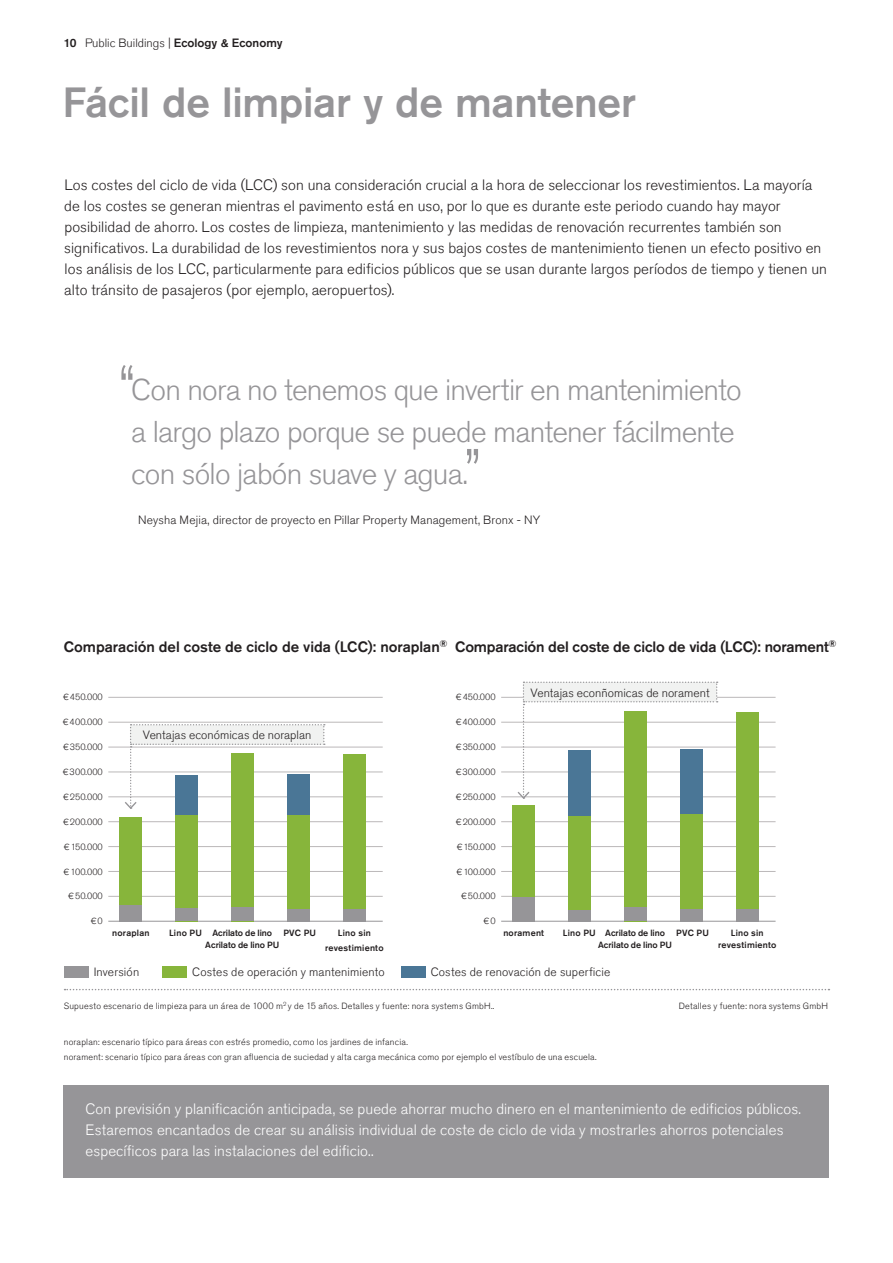
<style>
.page{position:relative;width:893px;height:1263px;background:#fff}
.page>*{position:absolute;margin:0;border:0;box-sizing:border-box;transform-origin:0 0}
.t1{font:500 42px "Akzidenz Grotesk Pro";letter-spacing:-.005em;color:#969598}
.t2{font:300 30px/42px "Akzidenz Grotesk Pro";letter-spacing:-.03em;color:#969598}
.t3{font:300 15px/21px "Akzidenz Grotesk Pro";letter-spacing:.005em;color:#231f20}
.t4{font:300 15px/21px "Akzidenz Grotesk Pro";letter-spacing:.005em;color:#fff}
.t5{font:500 15px "Akzidenz Grotesk Pro";letter-spacing:-.005em;color:#231f20}
.t6{font:300 12px "Akzidenz Grotesk Pro";letter-spacing:.01em;color:#231f20}
.t7{font:500 12px "Akzidenz Grotesk Pro";color:#231f20}
.t8{font:300 9px/15px "Akzidenz Grotesk Pro";letter-spacing:.02em;color:#231f20}
.t9{font:500 9px/12px "Akzidenz Grotesk Pro";letter-spacing:-.005em;color:#231f20}
.t10{font:500 9px/12px "Akzidenz Grotesk Pro";letter-spacing:.02em;color:#231f20;text-align:center}
.s1{font-weight:300}
.s2{font-size:54px}
</style>
<div class="page">
<hr style="left:501px;top:697px;width:275px;height:1px;background:#bbb8b9">
<hr style="left:501px;top:722px;width:275px;height:1px;background:#bbb8b9">
<hr style="left:501px;top:747px;width:275px;height:1px;background:#bbb8b9">
<hr style="left:501px;top:772px;width:275px;height:1px;background:#bbb8b9">
<hr style="left:501px;top:796px;width:275px;height:1px;background:#bbb8b9">
<hr style="left:501px;top:821px;width:275px;height:1px;background:#bbb8b9">
<hr style="left:501px;top:846px;width:275px;height:1px;background:#bbb8b9">
<hr style="left:501px;top:871px;width:275px;height:1px;background:#bbb8b9">
<hr style="left:501px;top:896px;width:275px;height:1px;background:#bbb8b9">
<hr style="left:501px;top:921px;width:275px;height:1px;background:#969598">
<div style="left:512px;top:805px;width:23px;height:116px;background:#87b53b"></div>
<div style="left:512px;top:897px;width:23px;height:24px;background:#969598"></div>
<div style="left:568px;top:816px;width:23px;height:105px;background:#87b53b"></div>
<div style="left:568px;top:751px;width:23px;height:65px;background:#4a7696"></div>
<div style="left:568px;top:910px;width:23px;height:11px;background:#969598"></div>
<div style="left:624px;top:711px;width:23px;height:210px;background:#87b53b"></div>
<div style="left:624px;top:907px;width:23px;height:14px;background:#969598"></div>
<div style="left:680px;top:749px;width:23px;height:65px;background:#4a7696"></div>
<div style="left:680px;top:814px;width:23px;height:107px;background:#87b53b"></div>
<div style="left:680px;top:909px;width:23px;height:12px;background:#969598"></div>
<div style="left:736px;top:712px;width:23px;height:209px;background:#87b53b"></div>
<div style="left:736px;top:909px;width:23px;height:12px;background:#969598"></div>
<hr style="left:108px;top:697px;width:275px;height:1px;background:#bbb8b9">
<hr style="left:108px;top:722px;width:275px;height:1px;background:#bbb8b9">
<hr style="left:108px;top:747px;width:275px;height:1px;background:#bbb8b9">
<hr style="left:108px;top:772px;width:275px;height:1px;background:#bbb8b9">
<hr style="left:108px;top:796px;width:275px;height:1px;background:#bbb8b9">
<hr style="left:108px;top:821px;width:275px;height:1px;background:#bbb8b9">
<hr style="left:108px;top:846px;width:275px;height:1px;background:#bbb8b9">
<hr style="left:108px;top:871px;width:275px;height:1px;background:#bbb8b9">
<hr style="left:108px;top:896px;width:275px;height:1px;background:#bbb8b9">
<hr style="left:108px;top:921px;width:275px;height:1px;background:#969598">
<div style="left:119px;top:817px;width:23px;height:104px;background:#87b53b"></div>
<div style="left:119px;top:905px;width:23px;height:16px;background:#969598"></div>
<div style="left:175px;top:815px;width:23px;height:106px;background:#87b53b"></div>
<div style="left:175px;top:775px;width:23px;height:40px;background:#4a7696"></div>
<div style="left:175px;top:909px;width:23px;height:12px;background:#969598"></div>
<div style="left:231px;top:753px;width:23px;height:168px;background:#87b53b"></div>
<div style="left:231px;top:907px;width:23px;height:14px;background:#969598"></div>
<div style="left:287px;top:774px;width:23px;height:41px;background:#4a7696"></div>
<div style="left:287px;top:815px;width:23px;height:106px;background:#87b53b"></div>
<div style="left:287px;top:909px;width:23px;height:12px;background:#969598"></div>
<div style="left:344px;top:754px;width:22px;height:167px;background:#87b53b"></div>
<div style="left:344px;top:909px;width:22px;height:12px;background:#969598"></div>
<svg style="left:65px;top:989px;width:764px;height:1px"></svg>
<div style="left:64px;top:966px;width:25px;height:12px;background:#969598"></div>
<div style="left:64px;top:1086px;width:765px;height:92px;background:#969598"></div>
<svg style="left:516px;top:682px;width:202px;height:117px"></svg>
<svg style="left:123px;top:724px;width:202px;height:85px"></svg>
<div style="left:162px;top:966px;width:25px;height:12px;background:#87b53b"></div>
<div style="left:401px;top:966px;width:25px;height:12px;background:#4a7696"></div>
<p class="t7" style="left:64px;top:35px;width:220px">10 <span class="s1">Public Buildings |</span> Ecology &amp; Economy</p>
<h1 class="t1" style="left:63px;top:75px;width:575px">Fácil de limpiar y de mantener</h1>
<p class="t3" style="left:64px;top:174px;width:764px">Los costes del ciclo de vida (LCC) son una consideración crucial a la hora de seleccionar los revestimientos. La mayoría de los costes se generan mientras el pavimento está en uso, por lo que es durante este periodo cuando hay mayor posibilidad de ahorro. Los costes de limpieza, mantenimiento y las medidas de renovación recurrentes también son significativos. La durabilidad de los revestimientos nora y sus bajos costes de mantenimiento tienen un efecto positivo en los análisis de los LCC, particularmente para edificios públicos que se usan durante largos períodos de tiempo y tienen un alto tránsito de pasajeros (por ejemplo, aeropuertos).</p>
<h2 class="t2" style="left:131px;top:369px;width:612px;text-indent:-12px"><span class="s2">“</span>Con nora no tenemos que invertir en mantenimiento a largo plazo porque se puede mantener fácilmente con sólo jabón suave y agua.<span class="s2">”</span></h2>
<p class="t6" style="left:138px;top:512px;width:404px">Neysha Mejia, director de proyecto en Pillar Property Management, Bronx - NY</p>
<p class="t5" style="left:64px;top:637px;width:774px">Comparación del coste de ciclo de vida (LCC): noraplan<sup>®</sup> Comparación del coste de ciclo de vida (LCC): norament<sup>®</sup></p>
<p class="t8" style="left:63px;top:690px;width:41px">€450.000</p>
<p class="t8" style="left:63px;top:714px;width:42px">€400.000</p>
<p class="t8" style="left:63px;top:739px;width:41px">€350.000</p>
<p class="t8" style="left:63px;top:764px;width:42px">€300.000</p>
<p class="t8" style="left:63px;top:789px;width:41px">€250.000</p>
<p class="t8" style="left:63px;top:814px;width:41px">€200.000</p>
<p class="t8" style="left:64px;top:839px;width:40px">€150.000</p>
<p class="t8" style="left:64px;top:864px;width:41px">€100.000</p>
<p class="t8" style="left:68px;top:889px;width:36px">€50.000</p>
<p class="t8" style="left:91px;top:914px;width:14px">€0</p>
<p class="t6" style="left:143px;top:727px;width:170px">Ventajas económicas de noraplan</p>
<p class="t10" style="left:112px;top:927px;width:39px">noraplan</p>
<p class="t9" style="left:205px;top:927px;width:75px;text-indent:-36px">Lino PU Acrilato de lino<br>Acrilato de lino PU</p>
<p class="t10" style="left:283px;top:927px;width:34px">PVC PU</p>
<p class="t10" style="left:325px;top:925px;width:60px;line-height:15px">Lino sin revestimiento</p>
<p class="t8" style="left:456px;top:690px;width:41px">€450.000</p>
<p class="t8" style="left:456px;top:714px;width:42px">€400.000</p>
<p class="t8" style="left:456px;top:739px;width:41px">€350.000</p>
<p class="t8" style="left:456px;top:764px;width:42px">€300.000</p>
<p class="t8" style="left:456px;top:789px;width:41px">€250.000</p>
<p class="t8" style="left:456px;top:814px;width:41px">€200.000</p>
<p class="t8" style="left:457px;top:839px;width:40px">€150.000</p>
<p class="t8" style="left:456px;top:864px;width:41px">€100.000</p>
<p class="t8" style="left:461px;top:889px;width:36px">€50.000</p>
<p class="t8" style="left:484px;top:914px;width:14px">€0</p>
<p class="t6" style="left:531px;top:684px;width:180px">Ventajas econñomicas de norament</p>
<p class="t10" style="left:503px;top:927px;width:42px">norament</p>
<p class="t9" style="left:598px;top:927px;width:75px;text-indent:-35px">Lino PU Acrilato de lino<br>Acrilato de lino PU</p>
<p class="t10" style="left:676px;top:927px;width:34px">PVC PU</p>
<p class="t10" style="left:718px;top:927px;width:60px">Lino sin revestimiento</p>
<p class="t6" style="left:94px;top:964px;width:47px">Inversión</p>
<p class="t6" style="left:192px;top:964px;width:194px">Costes de operación y mantenimiento</p>
<p class="t6" style="left:431px;top:964px;width:181px">Costes de renovación de superficie</p>
<p class="t8" style="left:64px;top:998px;width:432px">Supuesto escenario de limpieza para un área de 1000 m<sup>2</sup> y de 15 años. Detalles y fuente: nora systems GmbH..</p>
<p class="t8" style="left:64px;top:1034px;width:534px">noraplan: escenario típico para áreas con estrés promedio, como los jardines de infancia.<br>norament: scenario típico para áreas con gran afluencia de suciedad y alta carga mecánica como por ejemplo el vestíbulo de una escuela.</p>
<p class="t8" style="left:679px;top:999px;width:151px">Detalles y fuente: nora systems GmbH</p>
<p class="t4" style="left:85px;top:1098px;width:717px">Con previsión y planificación anticipada, se puede ahorrar mucho dinero en el mantenimiento de edificios públicos.<br>Estaremos encantados de crear su análisis individual de coste de ciclo de vida y mostrarles ahorros potenciales específicos para las instalaciones del edificio..</p>
</div>
